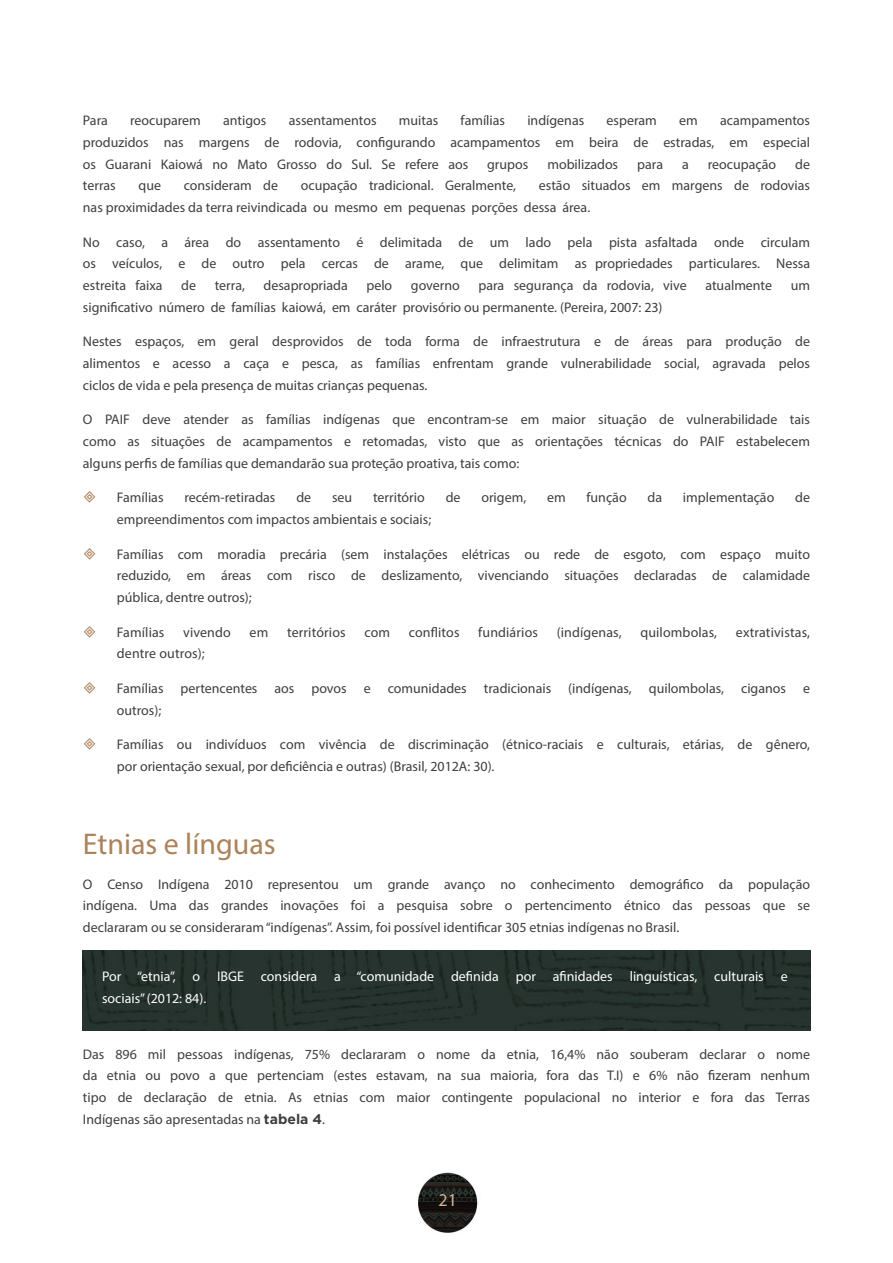
<style>
.page{position:relative;width:893px;height:1263px;background:#fff}
.page>*{position:absolute;margin:0;border:0;box-sizing:border-box;transform-origin:0 0}
.t1{font:30px "Myriad Pro";color:#ac825a}
.t2{font:18px "Myriad Pro";color:#d8b291}
.t3{font:13.95px/21.8px "Myriad Pro";color:#3e3e3f;text-align:justify}
.t4{font:13.95px/21.8px "Myriad Pro";color:#fff}
.s1{font-family:"Gotham";font-weight:700}
</style>
<div class="page">
<img style="left:418px;top:1172px;width:60px;height:61px">
<img style="left:83px;top:951px;width:727px;height:79px">
<p class="t3" style="left:83px;top:109px;width:26px">Para</p>
<p class="t3" style="left:130px;top:109px;width:72px">reocuparem</p>
<p class="t3" style="left:223px;top:109px;width:45px">antigos</p>
<p class="t3" style="left:289px;top:109px;width:89px">assentamentos</p>
<p class="t3" style="left:399px;top:109px;width:41px">muitas</p>
<p class="t3" style="left:461px;top:109px;width:46px">famílias</p>
<p class="t3" style="left:527px;top:109px;width:58px">indígenas</p>
<p class="t3" style="left:607px;top:109px;width:52px">esperam</p>
<p class="t3" style="left:679px;top:109px;width:20px">em</p>
<p class="t3" style="left:83px;top:109px;width:729px;text-indent:637px">acampamentos produzidos nas margens de rodovia, configurando acampamentos em beira de estradas, em especial os Guarani Kaiowá no Mato Grosso do Sul. Se refere aos</p>
<p class="t3" style="left:487px;top:153px;width:43px">grupos</p>
<p class="t3" style="left:547px;top:153px;width:72px">mobilizados</p>
<p class="t3" style="left:637px;top:153px;width:27px">para</p>
<p class="t3" style="left:682px;top:153px;width:8px">a</p>
<p class="t3" style="left:708px;top:153px;width:70px">reocupação</p>
<p class="t3" style="left:795px;top:153px;width:16px">de</p>
<p class="t3" style="left:83px;top:174px;width:34px">terras</p>
<p class="t3" style="left:139px;top:174px;width:24px">que</p>
<p class="t3" style="left:184px;top:174px;width:96px">consideram de</p>
<p class="t3" style="left:301px;top:174px;width:217px">ocupação tradicional. Geralmente,</p>
<p class="t3" style="left:83px;top:174px;width:729px;text-indent:456px">estão situados em margens de rodovias nas proximidades da terra reivindicada ou mesmo em pequenas porções dessa área.</p>
<p class="t3" style="left:83px;top:231px;width:729px">No caso, a área do assentamento é delimitada de um lado pela pista asfaltada onde circulam os veículos, e de outro pela cercas de arame, que delimitam as propriedades particulares. Nessa estreita faixa</p>
<p class="t3" style="left:181px;top:274px;width:16px">de</p>
<p class="t3" style="left:215px;top:274px;width:32px">terra,</p>
<p class="t3" style="left:264px;top:274px;width:86px">desapropriada</p>
<p class="t3" style="left:366px;top:274px;width:27px">pelo</p>
<p class="t3" style="left:411px;top:274px;width:50px">governo</p>
<p class="t3" style="left:478px;top:274px;width:210px">para segurança da rodovia, vive</p>
<p class="t3" style="left:705px;top:274px;width:68px">atualmente</p>
<p class="t3" style="left:791px;top:274px;width:21px">um</p>
<p class="t3" style="left:83px;top:296px;width:581px">significativo número de famílias kaiowá, em caráter provisório ou permanente. (Pereira, 2007: 23)</p>
<p class="t3" style="left:83px;top:330px;width:729px">Nestes espaços, em geral desprovidos de toda forma de infraestrutura e de áreas para produção de alimentos e acesso a caça e pesca, as famílias enfrentam grande vulnerabilidade social, agravada pelos ciclos de vida e pela presença de muitas crianças pequenas.</p>
<p class="t3" style="left:83px;top:408px;width:729px">O PAIF deve atender as famílias indígenas que encontram-se em maior situação de vulnerabilidade tais como as situações de acampamentos e retomadas, visto que as orientações técnicas do PAIF estabelecem alguns perfis de famílias que demandarão sua proteção proativa, tais como:</p>
<p class="t3" style="left:117px;top:486px;width:48px">Famílias</p>
<p class="t3" style="left:184px;top:486px;width:93px">recém-retiradas</p>
<p class="t3" style="left:296px;top:486px;width:16px">de</p>
<p class="t3" style="left:332px;top:486px;width:22px">seu</p>
<p class="t3" style="left:373px;top:486px;width:53px">território</p>
<p class="t3" style="left:446px;top:486px;width:16px">de</p>
<p class="t3" style="left:481px;top:486px;width:46px">origem,</p>
<p class="t3" style="left:547px;top:486px;width:20px">em</p>
<p class="t3" style="left:586px;top:486px;width:42px">função</p>
<p class="t3" style="left:647px;top:486px;width:16px">da</p>
<p class="t3" style="left:683px;top:486px;width:93px">implementação</p>
<p class="t3" style="left:795px;top:486px;width:16px">de</p>
<p class="t3" style="left:117px;top:508px;width:316px">empreendimentos com impactos ambientais e sociais;</p>
<p class="t3" style="left:117px;top:543px;width:695px">Famílias com moradia precária (sem instalações elétricas ou rede de esgoto, com espaço muito reduzido, em áreas com risco de deslizamento, vivenciando situações declaradas de calamidade pública, dentre outros);</p>
<p class="t3" style="left:117px;top:621px;width:49px">Famílias</p>
<p class="t3" style="left:183px;top:621px;width:49px">vivendo</p>
<p class="t3" style="left:250px;top:621px;width:20px">em</p>
<p class="t3" style="left:287px;top:621px;width:60px">territórios</p>
<p class="t3" style="left:364px;top:621px;width:27px">com</p>
<p class="t3" style="left:409px;top:621px;width:52px">conflitos</p>
<p class="t3" style="left:478px;top:621px;width:61px">fundiários</p>
<p class="t3" style="left:557px;top:621px;width:67px">(indígenas,</p>
<p class="t3" style="left:640px;top:621px;width:78px">quilombolas,</p>
<p class="t3" style="left:736px;top:621px;width:76px">extrativistas,</p>
<p class="t3" style="left:117px;top:643px;width:89px">dentre outros);</p>
<p class="t3" style="left:117px;top:677px;width:695px">Famílias pertencentes aos povos e comunidades tradicionais (indígenas, quilombolas, ciganos e outros);</p>
<p class="t3" style="left:117px;top:733px;width:695px">Famílias ou indivíduos com vivência de discriminação (étnico-raciais e culturais, etárias, de gênero, por orientação sexual, por deficiência e outras) (Brasil, 2012A: 30).</p>
<h1 class="t1" style="left:83px;top:825px;width:194px">Etnias e línguas</h1>
<p class="t3" style="left:83px;top:873px;width:729px">O Censo Indígena 2010 representou um grande avanço no conhecimento demográfico da população indígena. Uma das grandes inovações foi a pesquisa sobre o pertencimento étnico das pessoas que se declararam ou se consideraram “indígenas”. Assim, foi possível identificar 305 etnias indígenas no Brasil.</p>
<p class="t4" style="left:102px;top:965px;width:687px">Por “etnia”, o IBGE considera a “comunidade definida por afinidades linguísticas, culturais e sociais” (2012: 84).</p>
<p class="t3" style="left:83px;top:1043px;width:729px">Das 896 mil pessoas indígenas, 75% declararam o nome da etnia, 16,4% não souberam declarar o nome da etnia ou povo a que pertenciam (estes estavam, na sua maioria, fora das T.I) e 6% não fizeram nenhum tipo de declaração de etnia. As etnias com maior contingente populacional no interior e fora das Terras Indígenas são apresentadas na <span class="s1">tabela 4</span>.</p>
<p class="t2" style="left:438px;top:1188px;width:20px">21</p>
</div>
